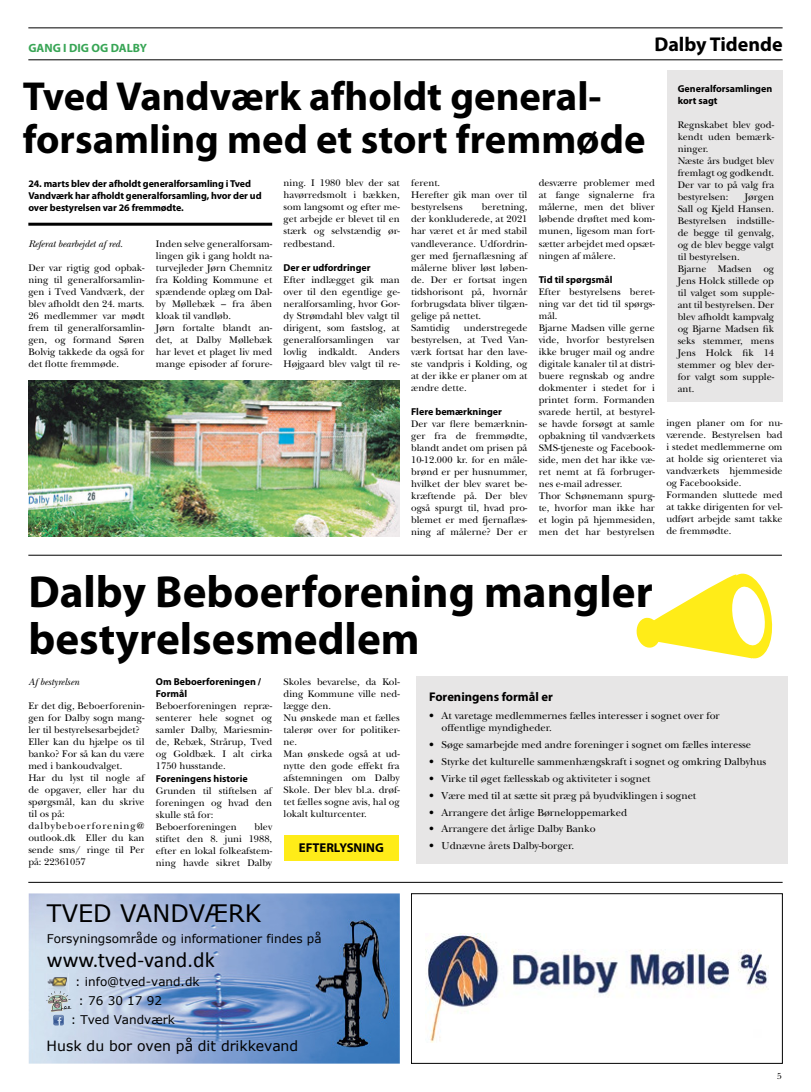
<style>
.page{position:relative;width:811px;height:1092px;background:#fff}
.page>*{position:absolute;margin:0;border:0;box-sizing:border-box;transform-origin:0 0}
.t1{font:700 45.1px/47.3px "Myriad Pro";color:#000}
.t2{font:700 40.6px/43px "Myriad Pro";color:#000}
.t3{font:24px "Verdana";color:#000}
.t4{font:22px "Calibri";color:#000}
.t5{font:700 20px "Myriad Pro";color:#000}
.t6{font:14px "Verdana";color:#000}
.t7{font:700 12.8px "Myriad Pro";color:#000}
.t8{font:700 12.6px "Myriad Pro";color:#000}
.t9{font:12px "Verdana";color:#000}
.t10{font:700 12px "Myriad Pro";color:#38a555}
.t11{font:10.5px/12.6px "New Baskerville";color:#000}
.t12{font:10px/12px "New Baskerville";color:#000}
.t13{font:700 10px/12px "Myriad Pro";letter-spacing:-.01em;color:#000}
.t14{font:italic 10px "New Baskerville";color:#000}
.t15{font:9px "New Baskerville";color:#000}
</style>
<div class="page">
<hr style="left:28px;top:28px;width:754px;height:1px;background:#000">
<hr style="left:28px;top:60px;width:754px;height:1px;background:#000">
<svg style="left:636px;top:573px;width:137px;height:86px"></svg>
<hr style="left:28px;top:223px;width:244px;height:3px;background:#000">
<div style="left:667px;top:71px;width:115px;height:331px;background:#e7e6e6"></div>
<div style="left:416px;top:675px;width:372px;height:188px;background:#e7e6e6"></div>
<img style="left:28px;top:381px;width:372px;height:155px">
<hr style="left:28px;top:555px;width:754px;height:1px;background:#000">
<div style="left:284px;top:834px;width:114px;height:26px;background:#ffec18"></div>
<img style="left:28px;top:893px;width:372px;height:170px">
<img style="left:311px;top:911px;width:83px;height:143px">
<img style="left:47px;top:972px;width:21px;height:19px">
<svg style="left:46px;top:991px;width:25px;height:34px"></svg>
<img style="left:426px;top:933px;width:341px;height:108px">
<div style="left:411px;top:893px;width:371px;height:170px;border:1px solid #000"></div>
<hr style="left:28px;top:882px;width:754px;height:1px;background:#000">
<p class="t10" style="left:28px;top:40px;width:120px">GANG I DIG OG DALBY</p>
<h3 class="t5" style="left:654px;top:31px;width:130px">Dalby Tidende</h3>
<h2 class="t2" style="left:23px;top:74px;width:624px">Tved Vandværk afholdt general&shy;forsamling med et stort fremmøde</h2>
<p class="t13" style="left:28px;top:177px;width:235px">24. marts blev der afholdt generalforsamling i Tved<br>Vandværk har afholdt generalforsamling, hvor der ud over bestyrelsen var 26 fremmødte.</p>
<p class="t14" style="left:28px;top:238px;width:96px">Referat bearbejdet af red.</p>
<p class="t12" style="left:28px;top:261px;width:118px;text-align:justify">Der var rigtig god opbak&shy;ning til generalforsamlin&shy;gen i Tved Vandværk, der blev afholdt den 24. marts.<br>26 medlemmer var mødt frem til generalforsamlin&shy;gen, og formand Søren Bolvig takkede da også for det flotte fremmøde.</p>
<p class="t12" style="left:156px;top:237px;width:118px">Inden selve generalforsam&shy;lingen gik i gang holdt na&shy;turvejleder Jørn Chemnitz fra Kolding Kommune et spændende oplæg om Dal&shy;by Møllebæk – fra åben kloak til vandløb.<br>Jørn fortalte blandt an&shy;det, at Dalby Møllebæk har levet et plaget liv med mange episoder af forure-</p>
<p class="t12" style="left:283px;top:177px;width:118px;text-align:justify">ning. I 1980 blev der sat havørredsmolt i bækken, som langsomt og efter me&shy;get arbejde er blevet til en stærk og selvstændig ør&shy;redbestand.</p>
<p class="t13" style="left:283px;top:261px;width:89px">Der er udfordringer</p>
<p class="t12" style="left:283px;top:273px;width:118px;text-align:justify">Efter indlægget gik man over til den egentlige ge&shy;neralforsamling, hvor Gor&shy;dy Strømdahl blev valgt til dirigent, som fastslog, at generalforsamlingen</p>
<p class="t12" style="left:283px;top:333px;width:118px;text-align:justify;text-indent:103px">var lovlig indkaldt. Anders Højgaard blev valgt til re-</p>
<p class="t12" style="left:411px;top:177px;width:118px">ferent.<br>Herefter gik man over til bestyrelsens</p>
<p class="t12" style="left:411px;top:201px;width:118px;text-indent:71px">beretning, der konkluderede, at 2021 har været et år med stabil vandleverance. Udfordrin&shy;ger med fjernaflæsning af målerne bliver løst løben&shy;de. Der er fortsat ingen tidshorisont på, hvornår forbrugsdata bliver tilgæn&shy;gelige på nettet.<br>Samtidig</p>
<p class="t12" style="left:411px;top:321px;width:118px;text-align:justify;text-indent:53px">understregede bestyrelsen, at Tved Van&shy;værk fortsat har den lave&shy;ste vandpris i Kolding, og at der ikke er planer om at ændre dette.</p>
<p class="t13" style="left:411px;top:405px;width:92px">Flere bemærkninger</p>
<p class="t12" style="left:411px;top:417px;width:118px;text-align:justify">Der var flere bemærknin&shy;ger fra de fremmødte, blandt andet om prisen på 10-12.000 kr. for en måle&shy;brønd er per husnummer, hvilket der blev svaret be&shy;kræftende på. Der blev også spurgt til, hvad pro&shy;blemet er med fjernaflæs&shy;ning af målerne? Der er</p>
<p class="t12" style="left:539px;top:177px;width:118px;text-align:justify">desværre problemer med at fange signalerne fra målerne, men det bliver løbende drøftet med kom&shy;munen, ligesom man fort&shy;sætter arbejdet med opsæt&shy;ningen af målere.</p>
<p class="t13" style="left:539px;top:273px;width:75px">Tid til spørgsmål</p>
<p class="t12" style="left:539px;top:285px;width:118px">Efter bestyrelsens beret&shy;ning var det tid til spørgs&shy;mål.<br>Bjarne Madsen ville gerne vide, hvorfor bestyrelsen ikke bruger mail og andre digitale kanaler til at distri&shy;buere regnskab og andre dokmenter i stedet for i printet form. Formanden svarede hertil, at bestyrel&shy;se havde forsøgt at samle opbakning til vandværkets<br>SMS-tjeneste og Facebook&shy;side, men det har ikke væ&shy;ret nemt at få forbruger&shy;nes e-mail adresser.<br>Thor Schønemann spurg&shy;te, hvorfor man ikke har et login på hjemmesiden, men det har bestyrelsen</p>
<p class="t13" style="left:677px;top:83px;width:96px">Generalforsamlingen kort sagt</p>
<p class="t12" style="left:677px;top:119px;width:98px">Regnskabet blev god&shy;kendt uden bemærk&shy;ninger.<br>Næste års budget blev fremlagt og godkendt.<br>Der var to på valg fra bestyrelsen:</p>
<p class="t12" style="left:677px;top:191px;width:98px;text-indent:67px">Jørgen<br>Sall og Kjeld Hansen.<br>Bestyrelsen indstille&shy;de begge til genvalg, og de blev begge valgt til bestyrelsen.<br>Bjarne Madsen og<br>Jens Holck stillede op til valget som supple&shy;ant til bestyrelsen. Der blev afholdt kampvalg og Bjarne Madsen fik seks stemmer, mens<br>Jens Holck fik 14 stemmer og blev der&shy;for valgt som supple&shy;ant.</p>
<p class="t12" style="left:666px;top:417px;width:118px">ingen planer om for nu&shy;værende. Bestyrelsen bad i stedet medlemmerne om at holde sig orienteret via vandværkets hjemmeside og Facebookside.<br>Formanden sluttede med at takke dirigenten for vel&shy;udført arbejde samt takke de fremmødte.</p>
<h1 class="t1" style="left:28px;top:566px;width:626px">Dalby Beboerforening mangler bestyrelsesmedlem</h1>
<p class="t14" style="left:28px;top:676px;width:53px">Af bestyrelsen</p>
<p class="t12" style="left:28px;top:700px;width:118px">Er det dig, Beboerforenin&shy;gen for Dalby sogn mang&shy;ler til bestyrelsesarbejdet?<br>Eller kan du hjælpe os til banko? For så kan du være med i bankoudvalget.<br>Har du lyst til nogle af de opgaver, eller har du spørgsmål, kan du skrive til os på: dalbybeboerforening@ outlook.dk Eller du kan sende sms/ ringe til Per på: 22361057</p>
<p class="t13" style="left:156px;top:675px;width:107px">Om Beboerforeningen /<br>Formål</p>
<p class="t12" style="left:156px;top:700px;width:118px;text-align:justify">Beboerforeningen repræ&shy;senterer hele sognet og samler Dalby, Mariesmin&shy;de, Rebæk, Strårup, Tved og Goldbæk. I alt cirka 1750 husstande.</p>
<p class="t13" style="left:156px;top:771px;width:93px">Foreningens historie</p>
<p class="t12" style="left:156px;top:784px;width:118px">Grunden til stiftelsen af foreningen og hvad den skulle stå for:<br>Beboerforeningen</p>
<p class="t12" style="left:156px;top:820px;width:118px;text-align:justify;text-indent:99px">blev stiftet den 8. juni 1988, efter en lokal folkeafstem&shy;ning havde sikret Dalby</p>
<p class="t12" style="left:283px;top:676px;width:118px">Skoles bevarelse, da Kol&shy;ding Kommune ville ned&shy;lægge den.<br>Nu ønskede man et fælles talerør over for politiker&shy;ne.<br>Man ønskede også at ud&shy;nytte den gode effekt fra afstemningen om Dalby<br>Skole. Der blev bl.a. drøf&shy;tet fælles sogne avis, hal og lokalt kulturcenter.</p>
<p class="t8" style="left:429px;top:688px;width:125px">Foreningens formål er</p>
<p class="t11" style="left:441px;top:709px;width:280px;text-indent:-13px">• At varetage medlemmernes fælles interesser i sognet over for offentlige myndigheder.</p>
<p class="t11" style="left:429px;top:738px;width:324px">• Søge samarbejde med andre foreninger i sognet om fælles interesse</p>
<p class="t11" style="left:429px;top:755px;width:339px">• Styrke det kulturelle sammenhængskraft i sognet og omkring Dalbyhus</p>
<p class="t11" style="left:429px;top:772px;width:223px">• Virke til øget fællesskab og aktiviteter i sognet</p>
<p class="t11" style="left:429px;top:789px;width:269px">• Være med til at sætte sit præg på byudviklingen i sognet</p>
<p class="t11" style="left:429px;top:805px;width:200px">• Arrangere det årlige Børneloppemarked</p>
<p class="t11" style="left:429px;top:822px;width:168px">• Arrangere det årlige Dalby Banko</p>
<p class="t7" style="left:299px;top:839px;width:86px">EFTERLYSNING</p>
<p class="t11" style="left:429px;top:839px;width:147px">• Udnævne årets Dalby-borger.</p>
<h3 class="t3" style="left:47px;top:898px;width:216px">TVED VANDVÆRK</h3>
<p class="t9" style="left:47px;top:931px;width:276px">Forsyningsområde og informationer findes på</p>
<h3 class="t4" style="left:47px;top:945px;width:169px">www.tved-vand.dk</h3>
<p class="t9" style="left:75px;top:974px;width:126px">: info@tved-vand.dk</p>
<p class="t9" style="left:79px;top:993px;width:85px">: 76 30 17 92</p>
<p class="t9" style="left:71px;top:1011px;width:106px">: Tved Vandværk</p>
<h3 class="t6" style="left:47px;top:1036px;width:253px">Husk du bor oven på dit drikkevand</h3>
<p class="t15" style="left:777px;top:1071px;width:6px">5</p>
</div>
